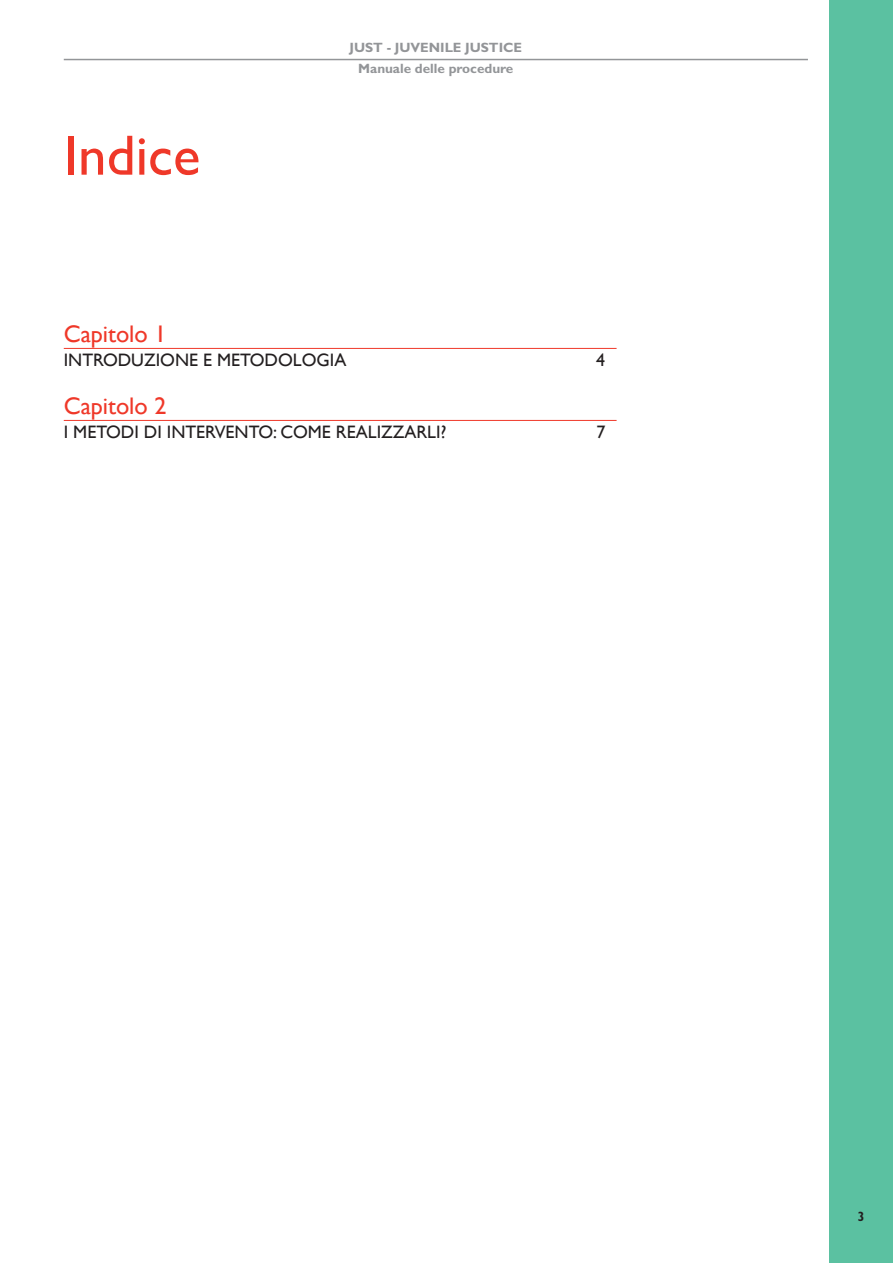
<style>
.page{position:relative;width:893px;height:1263px;background:#fff}
.page>*{position:absolute;margin:0;border:0;box-sizing:border-box;transform-origin:0 0}
.t1{font:57px "Gill Sans";color:#ef3829}
.t2{font:24px "Gill Sans";color:#ef3829}
.t3{font:18px "Gill Sans";color:#231f20}
.t4{font:700 13.5px/21.3px "Gill Sans";color:#939598;text-align:center}
.t5{font:700 13.5px "Gill Sans";color:#231f20;scale:.9 1}
</style>
<div class="page">
<div style="left:829px;top:0;width:64px;height:1263px;background:#5bc1a1"></div>
<hr style="left:64px;top:59px;width:744px;height:1px;background:#939598">
<hr style="left:64px;top:348px;width:553px;height:1px;background:#ef3829">
<hr style="left:64px;top:420px;width:553px;height:1px;background:#ef3829">
<h1 class="t1" style="left:64px;top:122px;width:138px">Indice</h1>
<p class="t4" style="left:350px;top:38px;width:174px">JUST - JUVENILE JUSTICE<br>Manuale delle procedure</p>
<h2 class="t2" style="left:64px;top:320px;width:104px">Capitolo 1</h2>
<p class="t3" style="left:64px;top:349px;width:284px">INTRODUZIONE E METODOLOGIA</p>
<p class="t3" style="left:596px;top:349px;width:10px">4</p>
<h2 class="t2" style="left:64px;top:392px;width:104px">Capitolo 2</h2>
<p class="t3" style="left:64px;top:421px;width:384px">I METODI DI INTERVENTO: COME REALIZZARLI?</p>
<p class="t3" style="left:596px;top:421px;width:10px">7</p>
<p class="t5" style="left:858px;top:1212px;width:9px">3</p>
</div>
